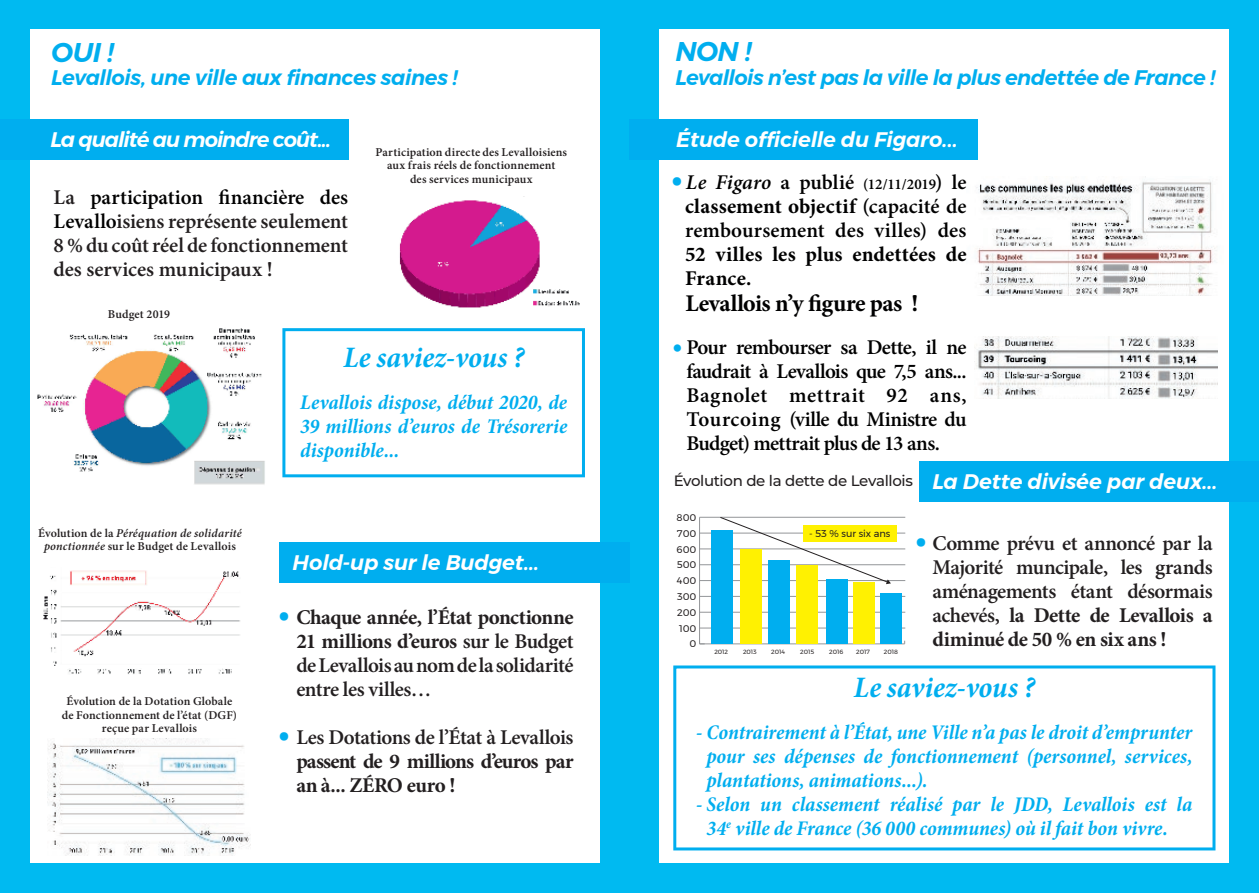
<style>
.page{position:relative;width:1259px;height:893px;background:#00baf1}
.page>*{position:absolute;margin:0;border:0;box-sizing:border-box;transform-origin:0 0}
.t1{font:italic 700 condensed 30px "Minion Pro";letter-spacing:-.005em;color:#00aeef}
.t2{font:italic 600 27px "Montserrat";letter-spacing:-.015em;color:#00aeef}
.t3{font:700 24px "Minion Pro";letter-spacing:-.015em;color:#000001}
.t4{font:600 21px/24px "Minion Pro";letter-spacing:-.015em;color:#231f20;text-align:justify}
.t5{font:italic 700 condensed 21px/24px "Minion Pro";color:#00aeef;text-align:justify}
.t6{font:600 21px/24px "Minion Pro";letter-spacing:-.01em;color:#000001}
.t7{font:italic 600 21px "Montserrat";letter-spacing:-.025em;color:#00aeef}
.t8{font:700 21px/24px "Minion Pro";letter-spacing:-.04em;color:#231f20;text-align:justify}
.t9{font:italic 600 21px "Montserrat";letter-spacing:-.015em;color:#fff}
.t10{font:700 21px/24px "Minion Pro";letter-spacing:.01em;color:#000001}
.t11{font:italic 600 21px "Montserrat";letter-spacing:-.05em;color:#fff}
.t12{font:600 15px "Minion Pro";letter-spacing:-.01em;color:#000001}
.t13{font:500 15px "Montserrat";letter-spacing:-.025em;color:#231f20}
.t14{font:600 12px/13.5px "Minion Pro";letter-spacing:.01em;color:#231f20;text-align:center}
.t15{font:9.75px "Montserrat";color:#231f20}
.t16{font:9.6px "Montserrat";color:#231f20}
.t17{font:6.15px "Montserrat";color:#231f20}
.s1{color:#000001}
.s2{color:#231f20}
.s3{font-style:italic}
.s4{font-family:"Montserrat";font-weight:900;font-size:27px;color:#00aeef}
.s5{font-weight:700}
.s6{font-weight:600}
.s7{font-style:italic;font-size:21px}
.s8{font-size:21px}
.s9{font-size:27px;color:#00aeef}
</style>
<div class="page">
<div style="left:30px;top:30px;width:570px;height:833px;background:#fff"></div>
<div style="left:659px;top:30px;width:570px;height:833px;background:#fff"></div>
<div style="left:279px;top:542px;width:350px;height:40px;background:#00aeef"></div>
<div style="left:629px;top:119px;width:349px;height:41px;background:#00aeef"></div>
<div style="left:919px;top:461px;width:340px;height:41px;background:#00aeef"></div>
<svg style="left:673px;top:665px;width:542px;height:185px"></svg>
<svg style="left:282px;top:328px;width:303px;height:149px"></svg>
<img style="left:37px;top:328px;width:228px;height:157px">
<img style="left:399px;top:200px;width:181px;height:108px">
<img style="left:43px;top:570px;width:197px;height:104px">
<img style="left:48px;top:738px;width:203px;height:118px">
<img style="left:976px;top:176px;width:239px;height:119px">
<img style="left:976px;top:337px;width:241px;height:61px">
<hr style="left:699px;top:644px;width:205px;height:1px;background:#939598">
<hr style="left:699px;top:517px;width:1px;height:127px;background:#939598">
<hr style="left:699px;top:628px;width:206px;height:1px;background:#939598">
<hr style="left:699px;top:612px;width:206px;height:1px;background:#939598">
<hr style="left:699px;top:596px;width:206px;height:1px;background:#939598">
<hr style="left:699px;top:580px;width:206px;height:1px;background:#939598">
<hr style="left:699px;top:564px;width:206px;height:1px;background:#939598">
<hr style="left:699px;top:549px;width:206px;height:1px;background:#939598">
<hr style="left:699px;top:533px;width:206px;height:1px;background:#939598">
<hr style="left:699px;top:517px;width:206px;height:1px;background:#939598">
<div style="left:880px;top:593px;width:21px;height:51px;background:#00aeef"></div>
<div style="left:854px;top:582px;width:21px;height:62px;background:#fff101"></div>
<div style="left:826px;top:579px;width:21px;height:65px;background:#00aeef"></div>
<div style="left:797px;top:565px;width:21px;height:79px;background:#fff101"></div>
<div style="left:768px;top:560px;width:21px;height:84px;background:#00aeef"></div>
<div style="left:740px;top:549px;width:21px;height:95px;background:#fff101"></div>
<div style="left:712px;top:530px;width:21px;height:114px;background:#00aeef"></div>
<div style="left:803px;top:525px;width:93px;height:16px;background:#fff101"></div>
<svg style="left:720px;top:517px;width:171px;height:67px"></svg>
<div style="left:0;top:119px;width:348px;height:41px;background:#00aeef"></div>
<p class="t2" style="left:51px;top:31px;width:64px">OUI !</p>
<p class="t7" style="left:51px;top:61px;width:408px">Levallois, une ville aux finances saines !</p>
<p class="t11" style="left:50px;top:123px;width:282px">La qualité au moindre coût...</p>
<p class="t4" style="left:54px;top:186px;width:296px;text-indent:177px"><span class="s1">nancière des Levallo</span>isiens représente seulement 8 % du coût réel de fonctionnement des services municipaux !</p>
<p class="t6" style="left:54px;top:186px;width:151px"><span class="s2">La</span> participation</p>
<p class="t14" style="left:108px;top:307px;width:64px">Budget 2019</p>
<p class="t14" style="left:375px;top:145px;width:193px">Participation directe des Levalloisiens aux frais réels de fonctionnement<br>des services municipaux</p>
<p class="t14" style="left:38px;top:526px;width:205px">Évolution de la <span class="s3">Péréquation de solidarité ponctionnée</span> sur le Budget de Levallois</p>
<p class="t14" style="left:62px;top:694px;width:177px">Évolution de la Dotation Globale de Fonctionnement de l’état (DGF) reçue par Levallois</p>
<h1 class="t1" style="left:343px;top:336px;width:182px">Le saviez-vous ?</h1>
<p class="t5" style="left:300px;top:390px;width:268px">Levallois dispose, début 2020, de 39 millions d’euros de Trésorerie disponible...</p>
<p class="t9" style="left:292px;top:546px;width:249px">Hold-up sur le Budget...</p>
<p class="t4" style="left:296px;top:605px;width:279px;text-indent:-17px"><span class="s4">•</span> <span class="s5">Chaque année, l’État ponctionne 21 millions d’euros</span> sur le Budget de Levallois au nom de la solidarité entre les villes…</p>
<p class="t8" style="left:296px;top:725px;width:278px;text-indent:-17px"><span class="s4">•</span> <span class="s6">Les Dotations de l’État à Levallois </span>passent de 9 millions d’euros par an à... ZÉRO euro !</p>
<p class="t2" style="left:675px;top:31px;width:77px">NON !</p>
<p class="t7" style="left:675px;top:61px;width:541px">Levallois n’est pas la ville la plus endettée de France !</p>
<p class="t9" style="left:676px;top:123px;width:283px">Étude officielle du Figaro...</p>
<p class="t12" style="left:672px;top:174px;width:296px"><span class="s4">•</span> <span class="s7">Le Figaro</span> <span class="s8">a publié</span> (12/11/2019<span class="s8">) le</span></p>
<p class="t6" style="left:685px;top:194px;width:283px"><span class="s5">classement objectif</span> (capacité de remboursement des villes) des</p>
<p class="t10" style="left:685px;top:242px;width:283px">52 villes les plus endettées de<br>France.</p>
<p class="t3" style="left:685px;top:286px;width:234px">Levallois n’y gure pas !</p>
<p class="t6" style="left:686px;top:335px;width:282px;text-align:justify;text-indent:-14px"><span class="s9">•</span> Pour rembourser sa Dette, il ne faudrait à Levallois que 7,5 ans...<br>Bagnolet mettrait 92 ans, Tourcoing (ville du Ministre du Budget) mettrait plus de 13 ans.</p>
<p class="t13" style="left:674px;top:470px;width:241px">Évolution de la dette de Levallois</p>
<p class="t16" style="left:676px;top:510px;width:21px">800</p>
<p class="t9" style="left:932px;top:465px;width:287px">La Dette divisée par deux...</p>
<p class="t15" style="left:809px;top:526px;width:83px">- 53 % sur six ans</p>
<p class="t16" style="left:677px;top:526px;width:21px">700</p>
<p class="t4" style="left:932px;top:531px;width:282px;text-indent:-16px"><span class="s4">•</span> Comme prévu et annoncé par la Majorité muncipale, les grands aménagements étant désormais achevés, <span class="s5">la Dette de Levallois a diminué de 50 % en six ans !</span></p>
<h1 class="t1" style="left:854px;top:667px;width:182px">Le saviez-vous ?</h1>
<p class="t5" style="left:706px;top:720px;width:487px;text-indent:-10px">- Contrairement à l’État, une Ville n’a pas le droit d’emprunter pour ses dépenses de fonctionnement (personnel, services, plantations, animations...).</p>
<p class="t5" style="left:706px;top:792px;width:487px;text-indent:-10px">- Selon un classement réalisé par le JDD, Levallois est la<br>34<sup>e</sup> ville de France (36 000 communes) où il fait bon vivre.</p>
<p class="t16" style="left:676px;top:542px;width:21px">600</p>
<p class="t16" style="left:677px;top:558px;width:21px">500</p>
<p class="t16" style="left:677px;top:573px;width:21px">400</p>
<p class="t16" style="left:677px;top:589px;width:21px">300</p>
<p class="t16" style="left:677px;top:605px;width:21px">200</p>
<p class="t16" style="left:679px;top:621px;width:19px">100</p>
<p class="t16" style="left:689px;top:637px;width:8px">0</p>
<p class="t17" style="left:714px;top:647px;width:15px">2012</p>
<p class="t17" style="left:743px;top:647px;width:15px">2013</p>
<p class="t17" style="left:771px;top:647px;width:15px">2014</p>
<p class="t17" style="left:800px;top:647px;width:15px">2015</p>
<p class="t17" style="left:829px;top:647px;width:16px">2016</p>
<p class="t17" style="left:856px;top:647px;width:15px">2017</p>
<p class="t17" style="left:884px;top:647px;width:16px">2018</p>
</div>
